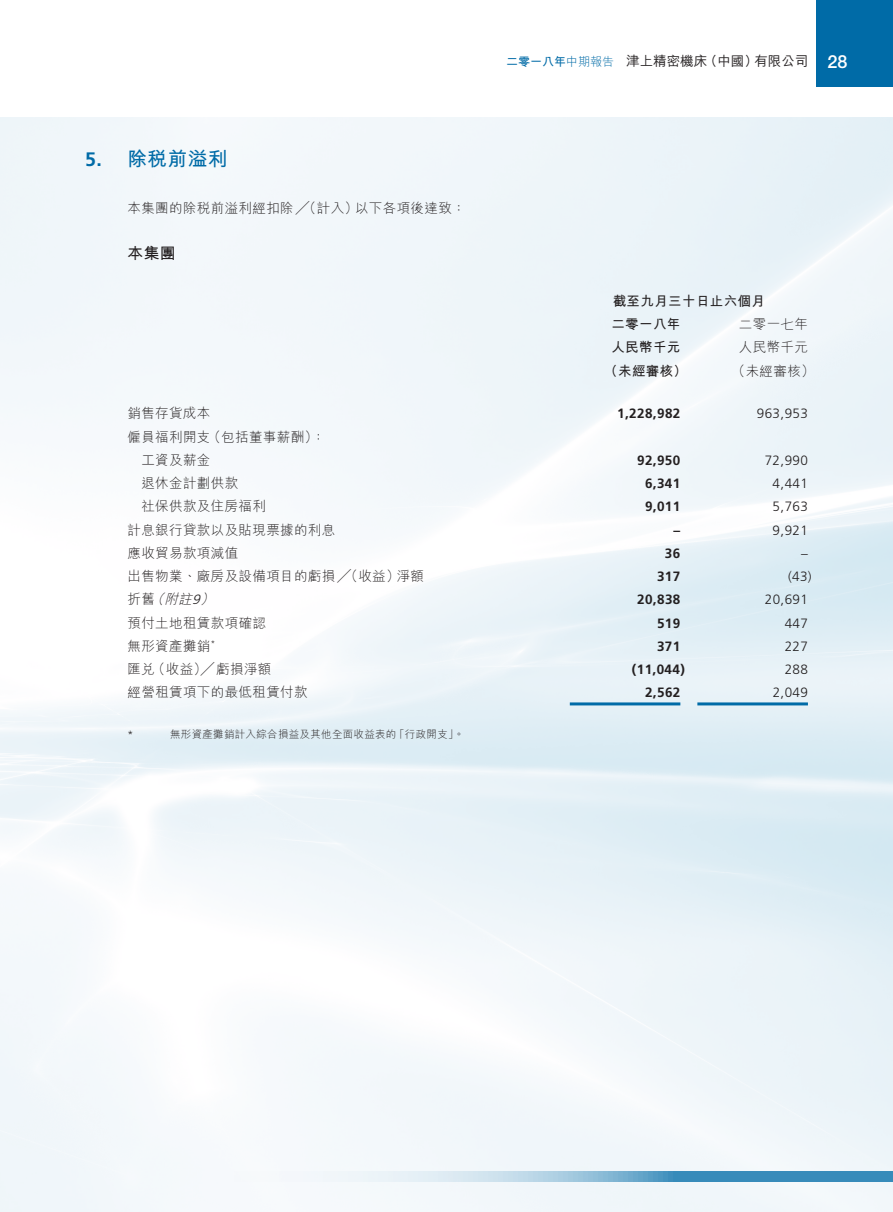
<style>
.page{position:relative;width:893px;height:1212px;background:#fff}
.page>*{position:absolute;margin:0;border:0;box-sizing:border-box;transform-origin:0 0}
.t1{font:700 19.5px "M Hei HK";letter-spacing:.03em;color:#006ba7}
.t2{font:700 19.5px "Frutiger LT Std";color:#006ba7}
.t3{font:500 18px "Helvetica Neue LT Std";color:#fff}
.t4{font:700 15.75px "M Hei HK";color:#231f20}
.t5{font:300 13.5px/23.2px "M Hei HK";letter-spacing:.03em;color:#231f20}
.t6{font:700 13.5px "Frutiger LT Std";letter-spacing:.03em;color:#231f20}
.t7{font:300 13.5px "Frutiger LT Std";letter-spacing:.03em;color:#231f20}
.t8{font:700 13.5px "M Hei HK";letter-spacing:.03em;color:#231f20}
.t9{font:500 13.5px "M Hei HK";color:#231f20}
.t10{font:italic 300 13.5px "M Hei HK";color:#231f20}
.t11{font:700 12px "M Hei HK";color:#006ba7}
.t12{font:300 10.5px "M Hei HK";letter-spacing:.03em;color:#231f20}
.t13{font:300 10.5px "Frutiger LT Std";color:#231f20}
.t14{font:300 7.8px "Frutiger LT Std";color:#231f20}
.s1{font-family:"Frutiger LT Std"}
.s2{font-weight:300}
</style>
<div class="page">
<div style="left:816px;top:0;width:77px;height:87px;background:#006ba7"></div>
<svg style="left:0;top:1171px;width:893px;height:11px"></svg>
<hr style="left:570px;top:702px;width:110px;height:3px;background:#006ba7">
<hr style="left:697px;top:702px;width:111px;height:3px;background:#006ba7">
<h1 class="t2" style="left:85px;top:148px;width:18px">5.</h1>
<h1 class="t1" style="left:128px;top:145px;width:101px">除稅前溢利</h1>
<p class="t5" style="left:128px;top:196px;width:232px">本集團的除稅前溢利經扣除╱（計入）</p>
<p class="t4" style="left:128px;top:242px;width:50px">本集團</p>
<p class="t5" style="left:355px;top:196px;width:112px">以下各項後達致：</p>
<p class="t5" style="left:207px;top:401px;width:119px;text-indent:-80px">銷售存貨成本<br>（包括董事薪酬：(</p>
<p class="t5" style="left:128px;top:424px;width:84px">僱員福利開支</p>
<p class="t5" style="left:141px;top:448px;width:71px">工資及薪金</p>
<p class="t5" style="left:141px;top:471px;width:98px">退休金計劃供款</p>
<p class="t5" style="left:141px;top:494px;width:126px">社保供款及住房福利</p>
<p class="t5" style="left:128px;top:517px;width:209px">計息銀行貸款以及貼現票據的利息</p>
<p class="t5" style="left:128px;top:541px;width:112px">應收貿易款項減值</p>
<p class="t5" style="left:128px;top:564px;width:274px">出售物業、廠房及設備項目的虧損╱（收益）</p>
<p class="t5" style="left:397px;top:564px;width:29px">淨額</p>
<p class="t10" style="left:151px;top:590px;width:20px">（</p>
<p class="t10" style="left:192px;top:590px;width:28px">(<span class="s1">9</span></p>
<p class="t10" style="left:164px;top:590px;width:34px">附註</p>
<p class="t5" style="left:128px;top:587px;width:29px">折舊</p>
<p class="t5" style="left:128px;top:610px;width:140px">預付土地租賃款項確認</p>
<p class="t5" style="left:128px;top:634px;width:84px">無形資產攤銷</p>
<p class="t14" style="left:211px;top:639px;width:6px">*</p>
<p class="t5" style="left:152px;top:657px;width:121px">（收益）╱虧損淨額</p>
<p class="t5" style="left:128px;top:657px;width:29px">匯兌</p>
<p class="t5" style="left:128px;top:680px;width:182px">經營租賃項下的最低租賃付款</p>
<p class="t13" style="left:128px;top:728px;width:7px">*</p>
<p class="t12" style="left:394px;top:727px;width:72px">「行政開支。「</p>
<p class="t12" style="left:170px;top:727px;width:228px">無形資產攤銷計入綜合損益及其他全面收益表的</p>
<p class="t11" style="left:506px;top:53px;width:109px">二零一八年<span class="s2">中期報告</span></p>
<p class="t9" style="left:626px;top:52px;width:82px">津上精密機床</p>
<p class="t9" style="left:754px;top:52px;width:55px">有限公司</p>
<p class="t9" style="left:704px;top:52px;width:55px">（中國）</p>
<h2 class="t3" style="left:828px;top:51px;width:22px">28</h2>
<p class="t8" style="left:613px;top:291px;width:154px">截至九月三十日止六個月</p>
<p class="t5" style="left:739px;top:312px;width:71px">二零一七年</p>
<p class="t8" style="left:611px;top:314px;width:71px">二零一八年</p>
<p class="t8" style="left:611px;top:337px;width:71px">人民幣千元</p>
<p class="t5" style="left:739px;top:335px;width:71px">人民幣千元</p>
<p class="t8" style="left:604px;top:361px;width:84px">（未經審核）</p>
<p class="t5" style="left:732px;top:358px;width:84px">（未經審核(</p>
<p class="t6" style="left:617px;top:406px;width:65px">1,228,982</p>
<p class="t7" style="left:757px;top:406px;width:53px">963,953</p>
<p class="t6" style="left:637px;top:452px;width:45px">92,950</p>
<p class="t7" style="left:765px;top:452px;width:45px">72,990</p>
<p class="t6" style="left:645px;top:475px;width:37px">6,341</p>
<p class="t7" style="left:773px;top:476px;width:37px">4,441</p>
<p class="t6" style="left:645px;top:499px;width:37px">9,011</p>
<p class="t7" style="left:773px;top:499px;width:37px">5,763</p>
<p class="t6" style="left:674px;top:522px;width:8px">–</p>
<p class="t7" style="left:773px;top:522px;width:37px">9,921</p>
<p class="t6" style="left:665px;top:545px;width:17px">36</p>
<p class="t7" style="left:801px;top:545px;width:8px">–</p>
<p class="t6" style="left:657px;top:568px;width:25px">317</p>
<p class="t7" style="left:788px;top:569px;width:25px">)43(</p>
<p class="t6" style="left:637px;top:592px;width:45px">20,838</p>
<p class="t7" style="left:765px;top:592px;width:45px">20,691</p>
<p class="t6" style="left:657px;top:615px;width:25px">519</p>
<p class="t7" style="left:785px;top:615px;width:25px">447</p>
<p class="t6" style="left:657px;top:638px;width:25px">371</p>
<p class="t7" style="left:785px;top:638px;width:25px">227</p>
<p class="t6" style="left:632px;top:661px;width:54px">)11,044(</p>
<p class="t7" style="left:785px;top:662px;width:25px">288</p>
<p class="t6" style="left:645px;top:685px;width:37px">2,562</p>
<p class="t7" style="left:773px;top:685px;width:37px">2,049</p>
</div>
